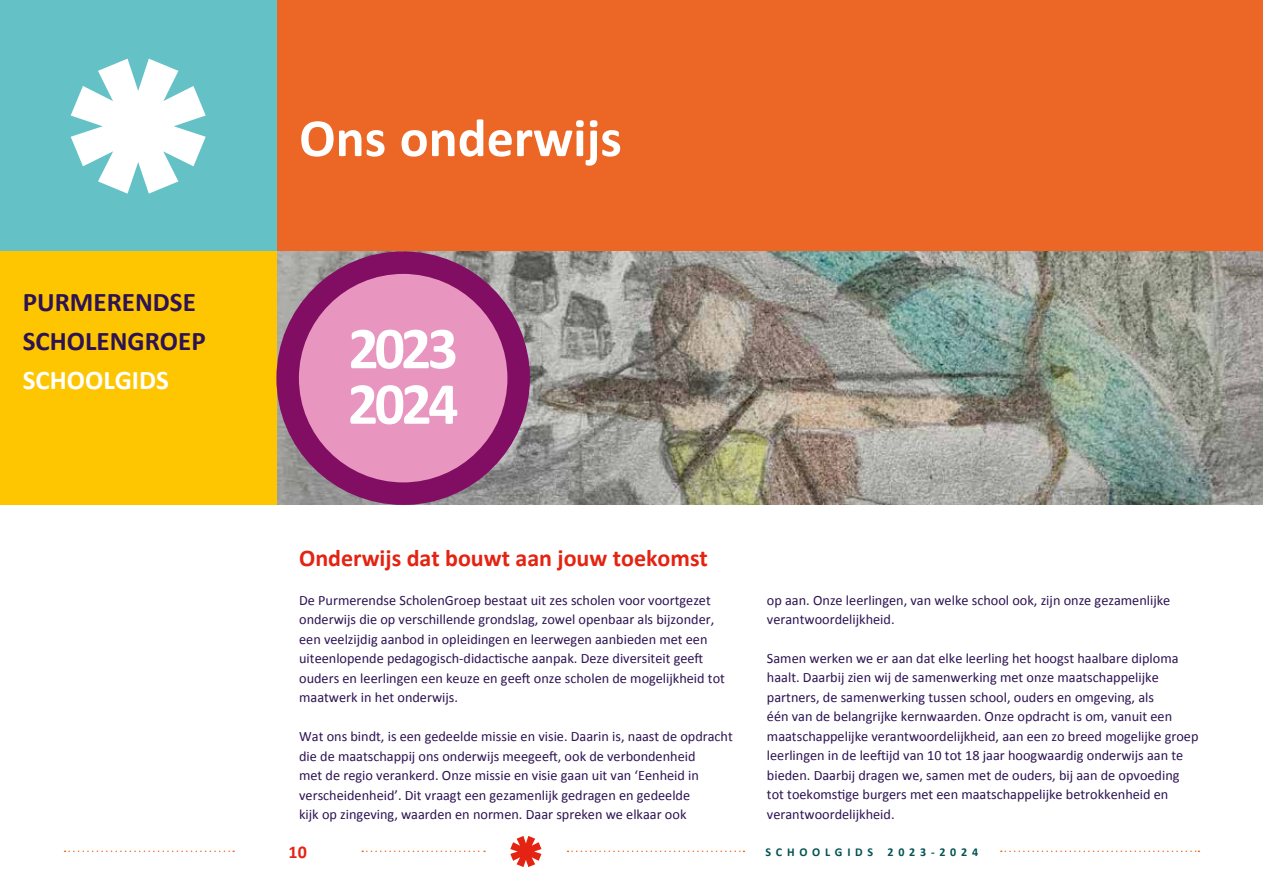
<style>
.page{position:relative;width:1263px;height:893px;background:#fff}
.page>*{position:absolute;margin:0;border:0;box-sizing:border-box;transform-origin:0 0}
.t1{font:700 60px/55.5px "Calibri";letter-spacing:-.06em;color:#fff}
.t2{font:700 54px "Calibri";color:#fff}
.t3{font:700 27px/39px "Calibri";color:#2e1353}
.t4{font:700 27px "Calibri";color:#fff}
.t5{font:700 24px "Calibri";color:#e42313}
.t6{font:700 18px "Calibri";color:#e42313}
.t7{font:14.25px/19.5px "Calibri";color:#2e1353}
.t8{font:700 12px "Calibri";color:#005350}
</style>
<div class="page">
<svg style="left:65px;top:851px;width:169px;height:1px"></svg>
<svg style="left:362px;top:851px;width:123px;height:1px"></svg>
<svg style="left:567px;top:851px;width:177px;height:1px"></svg>
<svg style="left:1001px;top:851px;width:198px;height:1px"></svg>
<svg style="left:510px;top:836px;width:31px;height:31px"></svg>
<div style="left:276px;top:0;width:987px;height:263px;background:#ec6725"></div>
<img style="left:276px;top:251px;width:987px;height:254px">
<div style="left:0;top:0;width:276px;height:252px;background:#64c2c7"></div>
<div style="left:0;top:251px;width:276px;height:254px;background:#fdc600"></div>
<svg style="left:71px;top:59px;width:135px;height:135px"></svg>
<div style="left:288px;top:263px;width:231px;height:231px;background:#e895c0;border-radius:50%"></div>
<div style="left:276px;top:251px;width:254px;height:254px;border:22px solid #820e64;border-radius:50%"></div>
<h3 class="t3" style="left:23px;top:281px;width:184px">PURMERENDSE<br>SCHOLENGROEP</h3>
<h3 class="t4" style="left:23px;top:360px;width:148px">SCHOOLGIDS</h3>
<h2 class="t2" style="left:299px;top:100px;width:324px">Ons onderwijs</h2>
<h1 class="t1" style="left:348px;top:318px;width:112px">2023<br>2024</h1>
<h3 class="t5" style="left:299px;top:541px;width:410px">Onderwijs dat bouwt aan jouw toekomst</h3>
<p class="t7" style="left:299px;top:590px;width:427px">De Purmerendse ScholenGroep bestaat uit zes scholen voor voortgezet onderwijs die op verschillende grondslag, zowel openbaar als bijzonder, een veelzijdig aanbod in opleidingen en leerwegen aanbieden met een uiteenlopende pedagogisch-didactische aanpak. Deze diversiteit geeft ouders en leerlingen een keuze en geeft onze scholen de mogelijkheid tot maatwerk in het onderwijs.</p>
<p class="t7" style="left:299px;top:726px;width:435px">Wat ons bindt, is een gedeelde missie en visie. Daarin is, naast de opdracht die de maatschappij ons onderwijs meegeeft, ook de verbondenheid<br>met de regio verankerd. Onze missie en visie gaan uit van ‘Eenheid in verscheidenheid’. Dit vraagt een gezamenlijk gedragen en gedeelde<br>kijk op zingeving, waarden en normen. Daar spreken we elkaar ook</p>
<p class="t7" style="left:767px;top:590px;width:405px">op aan. Onze leerlingen, van welke school ook, zijn onze gezamenlijke verantwoordelijkheid.</p>
<p class="t7" style="left:767px;top:648px;width:433px">Samen werken we er aan dat elke leerling het hoogst haalbare diploma haalt. Daarbij zien wij de samenwerking met onze maatschappelijke partners, de samenwerking tussen school, ouders en omgeving, als<br>één van de belangrijke kernwaarden. Onze opdracht is om, vanuit een maatschappelijke verantwoordelijkheid, aan een zo breed mogelijke groep leerlingen in de leeftijd van 10 tot 18 jaar hoogwaardig onderwijs aan te bieden. Daarbij dragen we, samen met de ouders, bij aan de opvoeding tot toekomstige burgers met een maatschappelijke betrokkenheid en verantwoordelijkheid.</p>
<p class="t6" style="left:289px;top:839px;width:20px">10</p>
<p class="t8" style="left:765px;top:843px;width:214px">S C H O O L G I D S 2 0 2 3 - 2 0 2 4</p>
</div>
